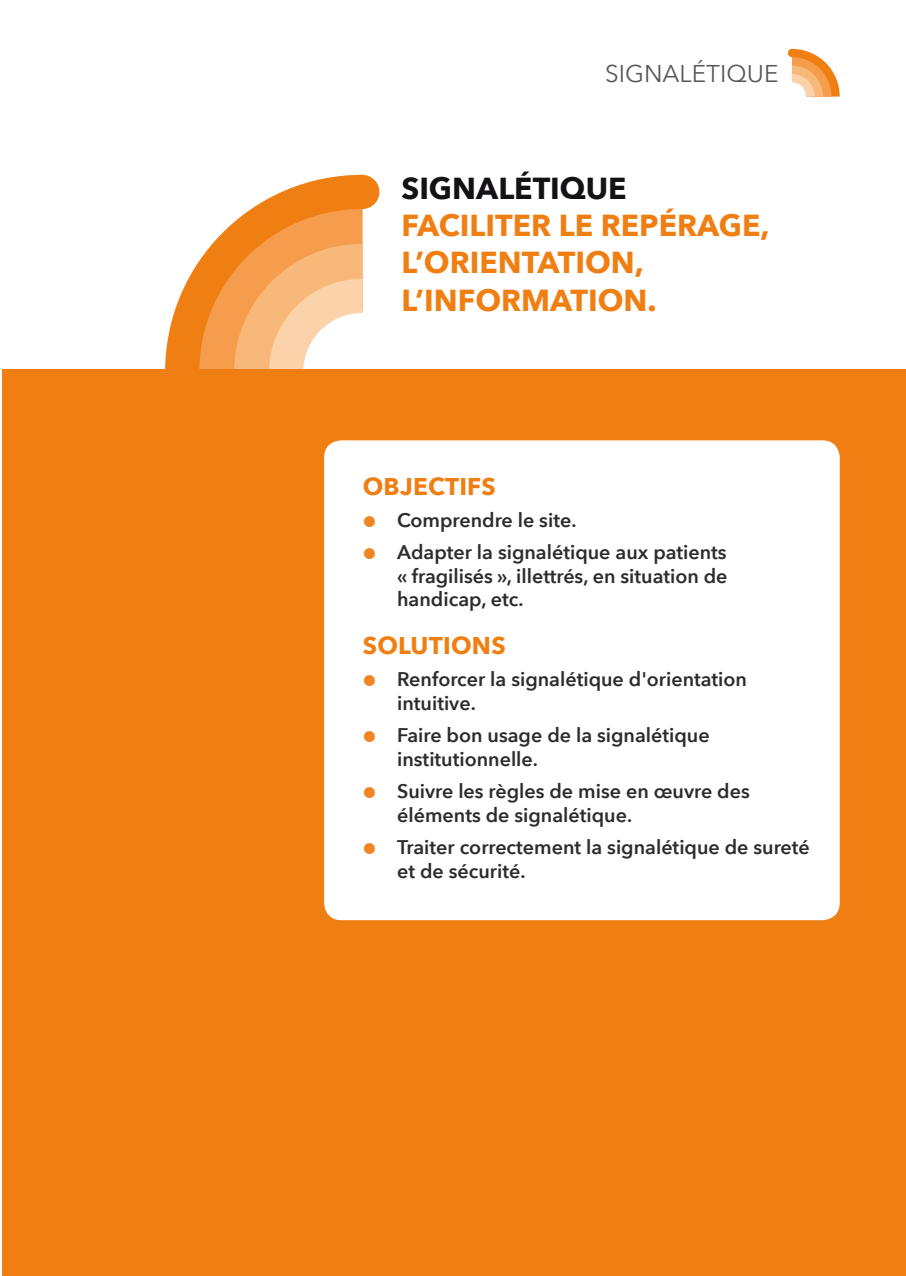
<style>
.page{position:relative;width:906px;height:1276px;background:#fff}
.page>*{position:absolute;margin:0;border:0;box-sizing:border-box;transform-origin:0 0}
.t1{font:700 30.38px/37.1px "Avenir Next";color:#ef7f13}
.t2{font:700 30.38px "Avenir Next";color:#151217}
.t3{font:700 24.3px "Avenir Next";letter-spacing:.01em;color:#ef7f13}
.t4{font:24.3px "Avenir Next";color:#57575a}
.t5{font:600 19.8px/23.6px "Avenir Next";color:#2c2b2d}
</style>
<div class="page">
<svg style="left:165px;top:175px;width:197px;height:194px"></svg>
<div style="left:345px;top:175px;width:34px;height:34px;background:#ef7f13;border-radius:50%"></div>
<div style="left:2px;top:369px;width:904px;height:907px;background:#ef7f13"></div>
<div style="left:324px;top:440px;width:515px;height:480px;background:#fff;border-radius:17px"></div>
<svg style="left:792px;top:49px;width:47px;height:48px"></svg>
<div style="left:788px;top:49px;width:8px;height:8px;background:#ef7f13;border-radius:50%"></div>
<p class="t4" style="left:605px;top:53px;width:175px">SIGNALÉTIQUE</p>
<h1 class="t2" style="left:401px;top:162px;width:227px">SIGNALÉTIQUE</h1>
<h1 class="t1" style="left:401px;top:207px;width:369px">FACILITER LE REPÉRAGE,<br>L’ORIENTATION,<br>L’INFORMATION.</h1>
<p class="t3" style="left:363px;top:465px;width:135px">OBJECTIFS</p>
<p class="t5" style="left:397px;top:503px;width:331px;line-height:32.2px">Comprendre le site.<br>Adapter la signalétique aux patients</p>
<p class="t5" style="left:397px;top:563px;width:332px">« fragilisés », illettrés, en situation de handicap, etc.</p>
<p class="t3" style="left:363px;top:624px;width:144px">SOLUTIONS</p>
<p class="t5" style="left:397px;top:667px;width:351px">Renforcer la signalétique d'orientation intuitive.</p>
<p class="t5" style="left:397px;top:723px;width:314px">Faire bon usage de la signalétique institutionnelle.</p>
<p class="t5" style="left:397px;top:779px;width:354px">Suivre les règles de mise en œuvre des éléments de signalétique.</p>
<p class="t5" style="left:397px;top:835px;width:414px">Traiter correctement la signalétique de sureté et de sécurité.</p>
</div>
